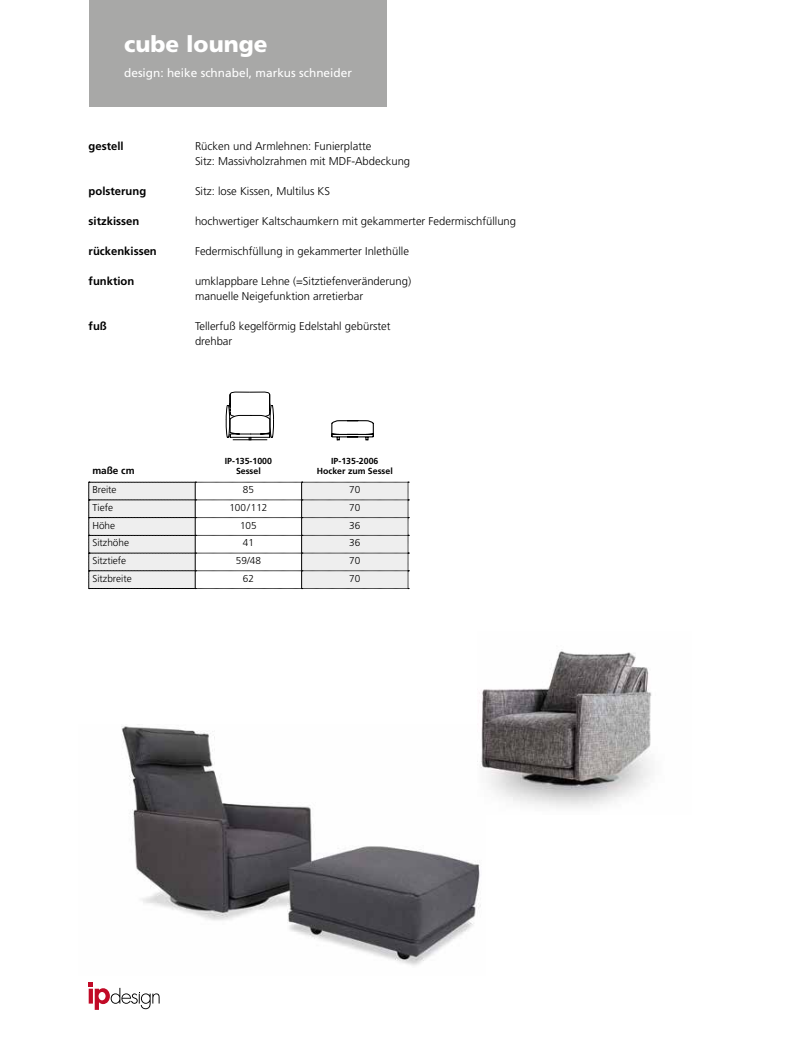
<style>
.page{position:relative;width:798px;height:1053px;background:#fff}
.page>*{position:absolute;margin:0;border:0;box-sizing:border-box;transform-origin:0 0}
.t1{font:900 22.5px "Frutiger LT Pro";color:#fff}
.t2{font:11.88px "Frutiger LT Pro";color:#fff}
.t3{font:300 11.25px/15px "Frutiger LT Pro";color:#000}
.t4{font:700 11.25px "Frutiger LT Pro";color:#000}
.t5{font:300 10px "Frutiger LT Pro";color:#000}
.t6{font:700 10px "Frutiger LT Pro";color:#000}
.t7{font:700 8.75px/10.5px "Frutiger LT Pro";color:#000;text-align:center}
</style>
<div class="page">
<svg style="left:89px;top:982px;width:70px;height:27px"></svg>
<svg style="left:89px;top:482px;width:320px;height:107px"></svg>
<img style="left:121px;top:724px;width:360px;height:242px">
<div style="left:89px;top:0;width:297px;height:106px;background:#a8a8a7"></div>
<svg style="left:225px;top:391px;width:49px;height:49px"></svg>
<svg style="left:331px;top:420px;width:43px;height:21px"></svg>
<img style="left:477px;top:649px;width:175px;height:165px">
<h1 class="t1" style="left:124px;top:31px;width:145px">cube lounge</h1>
<p class="t2" style="left:124px;top:66px;width:229px">design: heike schnabel, markus schneider</p>
<p class="t4" style="left:89px;top:140px;width:37px">gestell</p>
<p class="t3" style="left:195px;top:139px;width:217px">Rücken und Armlehnen: Funierplatte<br>Sitz: Massivholzrahmen mit MDF-Abdeckung</p>
<p class="t4" style="left:89px;top:185px;width:59px">polsterung</p>
<p class="t3" style="left:195px;top:184px;width:137px">Sitz: lose Kissen, Multilus KS</p>
<p class="t4" style="left:89px;top:215px;width:52px">sitzkissen</p>
<p class="t3" style="left:195px;top:214px;width:322px">hochwertiger Kaltschaumkern mit gekammerter Federmischfüllung</p>
<p class="t4" style="left:89px;top:245px;width:70px">rückenkissen</p>
<p class="t3" style="left:195px;top:244px;width:215px">Federmischfüllung in gekammerter Inlethülle</p>
<p class="t4" style="left:89px;top:275px;width:47px">funktion</p>
<p class="t3" style="left:195px;top:274px;width:217px">umklappbare Lehne (=Sitztiefenveränderung) manuelle Neigefunktion arretierbar</p>
<p class="t4" style="left:89px;top:320px;width:20px">fuß</p>
<p class="t3" style="left:195px;top:319px;width:197px">Tellerfuß kegelförmig Edelstahl gebürstet drehbar</p>
<p class="t6" style="left:92px;top:465px;width:44px">maße cm</p>
<p class="t7" style="left:225px;top:455px;width:49px">IP-135-1000<br>Sessel</p>
<p class="t7" style="left:317px;top:455px;width:77px">IP-135-2006<br>Hocker zum Sessel</p>
<p class="t5" style="left:92px;top:484px;width:26px">Breite</p>
<p class="t5" style="left:243px;top:484px;width:13px">85</p>
<p class="t5" style="left:349px;top:484px;width:13px">70</p>
<p class="t5" style="left:92px;top:501px;width:22px">Tiefe</p>
<p class="t5" style="left:229px;top:501px;width:40px">100/112</p>
<p class="t5" style="left:349px;top:501px;width:13px">70</p>
<p class="t5" style="left:92px;top:519px;width:24px">Höhe</p>
<p class="t5" style="left:240px;top:519px;width:18px">105</p>
<p class="t5" style="left:349px;top:519px;width:13px">36</p>
<p class="t5" style="left:92px;top:537px;width:38px">Sitzhöhe</p>
<p class="t5" style="left:243px;top:537px;width:13px">41</p>
<p class="t5" style="left:349px;top:537px;width:13px">36</p>
<p class="t5" style="left:92px;top:555px;width:35px">Sitztiefe</p>
<p class="t5" style="left:236px;top:555px;width:27px">59/48</p>
<p class="t5" style="left:349px;top:555px;width:13px">70</p>
<p class="t5" style="left:92px;top:572px;width:41px">Sitzbreite</p>
<p class="t5" style="left:243px;top:572px;width:13px">62</p>
<p class="t5" style="left:349px;top:572px;width:13px">70</p>
</div>
